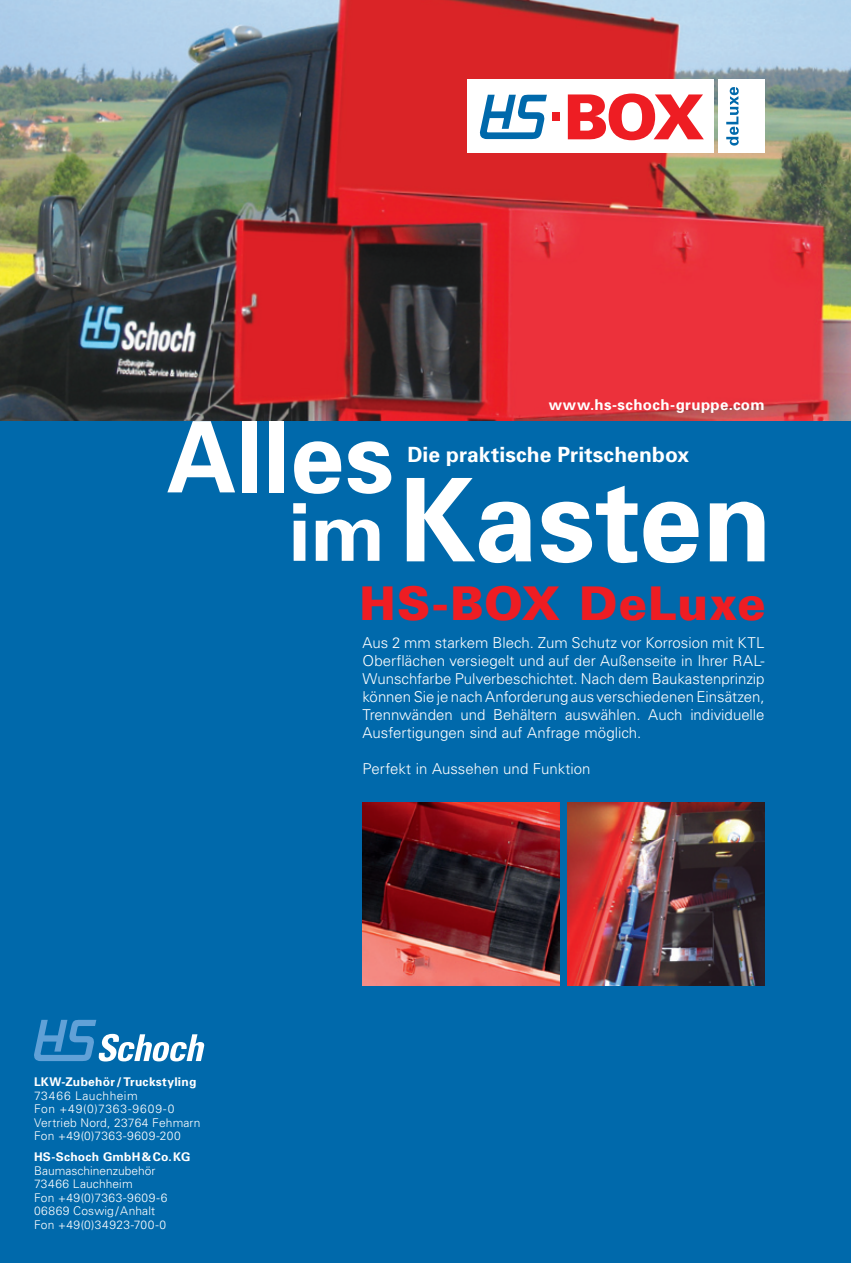
<style>
.page{position:relative;width:851px;height:1263px;background:#fff}
.page>*{position:absolute;margin:0;border:0;box-sizing:border-box;transform-origin:0 0}
.t1{font:700 115.5px "Univers";color:#fff}
.t2{font:700 98.7px "Univers";color:#fff}
.t3{font:700 79.8px "Univers";color:#fff}
.copy_10pt{font:900 46.5px "Univers";letter-spacing:.015em;color:#ee1d23}
.copy_10pt-2{font:700 21px "Univers";letter-spacing:.005em;color:#fff}
.copy_9pt_deutsch_07{font:300 15px/18px "Univers";color:#fff;text-align:justify}
.t4{font:700 15px "Univers";letter-spacing:.03em;color:#fff}
.t5{font:300 12px/13.5px "Univers";letter-spacing:.02em;color:#fff}
.s1{font-weight:700}
</style>
<div class="page">
<div style="left:0;top:0;width:850px;height:1263px;background:#0069ab"></div>
<img style="left:0;top:0;width:850px;height:421px">
<svg style="left:34px;top:1020px;width:171px;height:41px"></svg>
<img style="left:362px;top:802px;width:197px;height:183px">
<img style="left:567px;top:802px;width:197px;height:183px">
<div style="left:734px;top:80px;width:30px;height:73px;background:#fff"></div>
<div style="left:466px;top:80px;width:247px;height:73px;background:#fff"></div>
<svg style="left:479px;top:95px;width:68px;height:44px"></svg>
<div style="left:551px;top:112px;width:8px;height:9px;background:#ee1d23"></div>
<svg style="left:567px;top:94px;width:136px;height:46px"></svg>
<div style="left:717px;top:80px;width:30px;height:73px;background:#fff"></div>
<svg style="left:726px;top:87px;width:12px;height:59px"></svg>
<p class="t2" style="left:166px;top:394px;width:229px">Alles</p>
<p class="t3" style="left:288px;top:481px;width:98px">im</p>
<p class="t4" style="left:548px;top:395px;width:217px">www.hs-schoch-gruppe.com</p>
<p class="copy_10pt-2" style="left:407px;top:441px;width:283px">Die praktische Pritschenbox</p>
<p class="t1" style="left:399px;top:446px;width:374px">Kasten</p>
<p class="t5" style="left:34px;top:1075px;width:168px"><span class="s1">LKW-Zubehör/Truckstyling<br></span>73466 Lauchheim<br>Fon +49(0)7363-9609-0<br>Vertrieb Nord, 23764 Fehmarn<br>Fon +49(0)7363-9609-200</p>
<p class="t5" style="left:34px;top:1150px;width:158px"><span class="s1">HS-Schoch GmbH&amp;Co.KG<br></span>Baumaschinenzubehör<br>73466 Lauchheim<br>Fon +49(0)7363-9609-6<br>06869 Coswig/Anhalt<br>Fon +49(0)34923-700-0</p>
<p class="copy_10pt" style="left:359px;top:575px;width:408px">HS-BOX DeLuxe</p>
<p class="copy_9pt_deutsch_07" style="left:362px;top:633px;width:403px">Aus 2 mm starkem Blech. Zum Schutz vor Korrosion mit KTL Oberflächen versiegelt und auf der Außenseite in Ihrer RAL-Wunschfarbe Pulverbeschichtet. Nach dem Baukastenprinzip können Sie je nach Anforderung aus verschiedenen Einsätzen, Trennwänden und Behältern auswählen. Auch individuelle Ausfertigungen sind auf Anfrage möglich.</p>
<p class="copy_9pt_deutsch_07" style="left:362px;top:759px;width:229px">Perfekt in Aussehen und Funktion</p>
</div>
